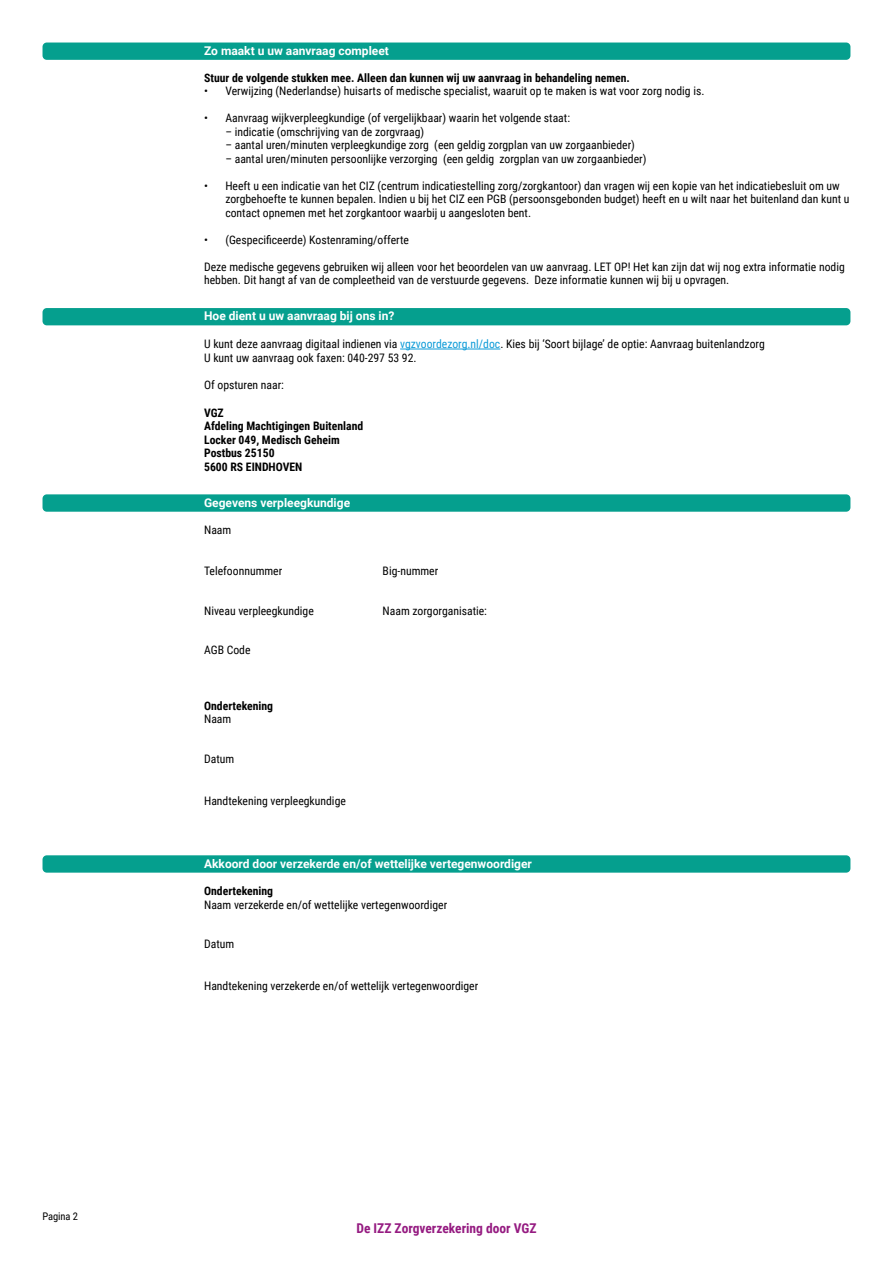
<style>
.page{position:relative;width:893px;height:1263px;background:#fff}
.page>*{position:absolute;margin:0;border:0;box-sizing:border-box;transform-origin:0 0}
.t1{font:700 13.5px "Roboto Condensed";color:#951b81}
.t2{font:700 12px "Roboto";color:#fff}
.t3{font:11.7px/13.5px "Roboto Condensed";color:#000}
.t4{font:700 11.7px/13.5px "Roboto Condensed";color:#000}
.t5{font:10.5px "Roboto Condensed";letter-spacing:-.01em;color:#000}
.s1{color:#0f9cd8}
</style>
<div class="page">
<div style="left:43px;top:43px;width:807px;height:17px;background:#059f8e;border-radius:4px"></div>
<div style="left:43px;top:308px;width:807px;height:17px;background:#059f8e;border-radius:4px"></div>
<hr style="left:400px;top:349px;width:100px;height:1px;background:#0f9cd8">
<div style="left:43px;top:494px;width:807px;height:18px;background:#059f8e;border-radius:4px"></div>
<div style="left:43px;top:855px;width:807px;height:18px;background:#059f8e;border-radius:4px"></div>
<p class="t5" style="left:43px;top:1209px;width:37px">Pagina 2</p>
<p class="t2" style="left:204px;top:42px;width:186px">Zo maakt u uw aanvraag compleet</p>
<p class="t4" style="left:204px;top:70px;width:427px">Stuur de volgende stukken mee. Alleen dan kunnen wij uw aanvraag in behandeling nemen.</p>
<p class="t3" style="left:204px;top:84px;width:502px">• Verwijzing (Nederlandse) huisarts of medische specialist, waaruit op te maken is wat voor zorg nodig is.</p>
<p class="t3" style="left:204px;top:111px;width:367px">• Aanvraag wijkverpleegkundige (of vergelijkbaar) waarin het volgende staat:</p>
<p class="t3" style="left:225px;top:124px;width:200px">– indicatie (omschrijving van de zorgvraag)</p>
<p class="t3" style="left:225px;top:138px;width:411px">– aantal uren/minuten verpleegkundige zorg (een geldig zorgplan van uw zorgaanbieder)</p>
<p class="t3" style="left:225px;top:151px;width:423px">– aantal uren/minuten persoonlijke verzorging (een geldig zorgplan van uw zorgaanbieder)</p>
<p class="t3" style="left:225px;top:178px;width:626px;text-indent:-21px">• Heeft u een indicatie van het CIZ (centrum indicatiestelling zorg/zorgkantoor) dan vragen wij een kopie van het indicatiebesluit om uw zorgbehoefte te kunnen bepalen. Indien u bij het CIZ een PGB (persoonsgebonden budget) heeft en u wilt naar het buitenland dan kunt u contact opnemen met het zorgkantoor waarbij u aangesloten bent.</p>
<p class="t3" style="left:204px;top:232px;width:206px">• (Gespecificeerde) Kostenraming/offerte</p>
<p class="t3" style="left:204px;top:259px;width:642px">Deze medische gegevens gebruiken wij alleen voor het beoordelen van uw aanvraag. LET OP! Het kan zijn dat wij nog extra informatie nodig hebben. Dit hangt af van de compleetheid van de verstuurde gegevens. Deze informatie kunnen wij bij u opvragen.</p>
<p class="t2" style="left:204px;top:308px;width:192px">Hoe dient u uw aanvraag bij ons in?</p>
<p class="t3" style="left:204px;top:337px;width:562px">U kunt deze aanvraag digitaal indienen via <span class="s1">vgzvoordezorg.nl/doc</span>. Kies bij ‘Soort bijlage’ de optie: Aanvraag buitenlandzorg<br>U kunt uw aanvraag ook faxen: 040-297 53 92.</p>
<p class="t3" style="left:204px;top:377px;width:81px">Of opsturen naar:</p>
<p class="t4" style="left:204px;top:405px;width:161px">VGZ<br>Afdeling Machtigingen Buitenland<br>Locker 049, Medisch Geheim<br>Postbus 25150<br>5600 RS EINDHOVEN</p>
<p class="t2" style="left:204px;top:494px;width:148px">Gegevens verpleegkundige</p>
<p class="t3" style="left:204px;top:523px;width:29px">Naam</p>
<p class="t3" style="left:204px;top:564px;width:80px">Telefoonnummer</p>
<p class="t3" style="left:383px;top:564px;width:57px">Big-nummer</p>
<p class="t3" style="left:204px;top:604px;width:111px">Niveau verpleegkundige</p>
<p class="t3" style="left:383px;top:604px;width:106px">Naam zorgorganisatie:</p>
<p class="t3" style="left:204px;top:643px;width:48px">AGB Code</p>
<p class="t4" style="left:204px;top:699px;width:71px">Ondertekening</p>
<p class="t3" style="left:204px;top:712px;width:29px">Naam</p>
<p class="t3" style="left:204px;top:751px;width:32px">Datum</p>
<p class="t3" style="left:204px;top:793px;width:143px">Handtekening verpleegkundige</p>
<p class="t2" style="left:204px;top:855px;width:329px">Akkoord door verzekerde en/of wettelijke vertegenwoordiger</p>
<p class="t4" style="left:204px;top:884px;width:71px">Ondertekening</p>
<p class="t3" style="left:204px;top:897px;width:245px">Naam verzekerde en/of wettelijke vertegenwoordiger</p>
<p class="t3" style="left:204px;top:936px;width:32px">Datum</p>
<p class="t3" style="left:204px;top:978px;width:276px">Handtekening verzekerde en/of wettelijk vertegenwoordiger</p>
<p class="t1" style="left:356px;top:1218px;width:182px">De IZZ Zorgverzekering door VGZ</p>
</div>
